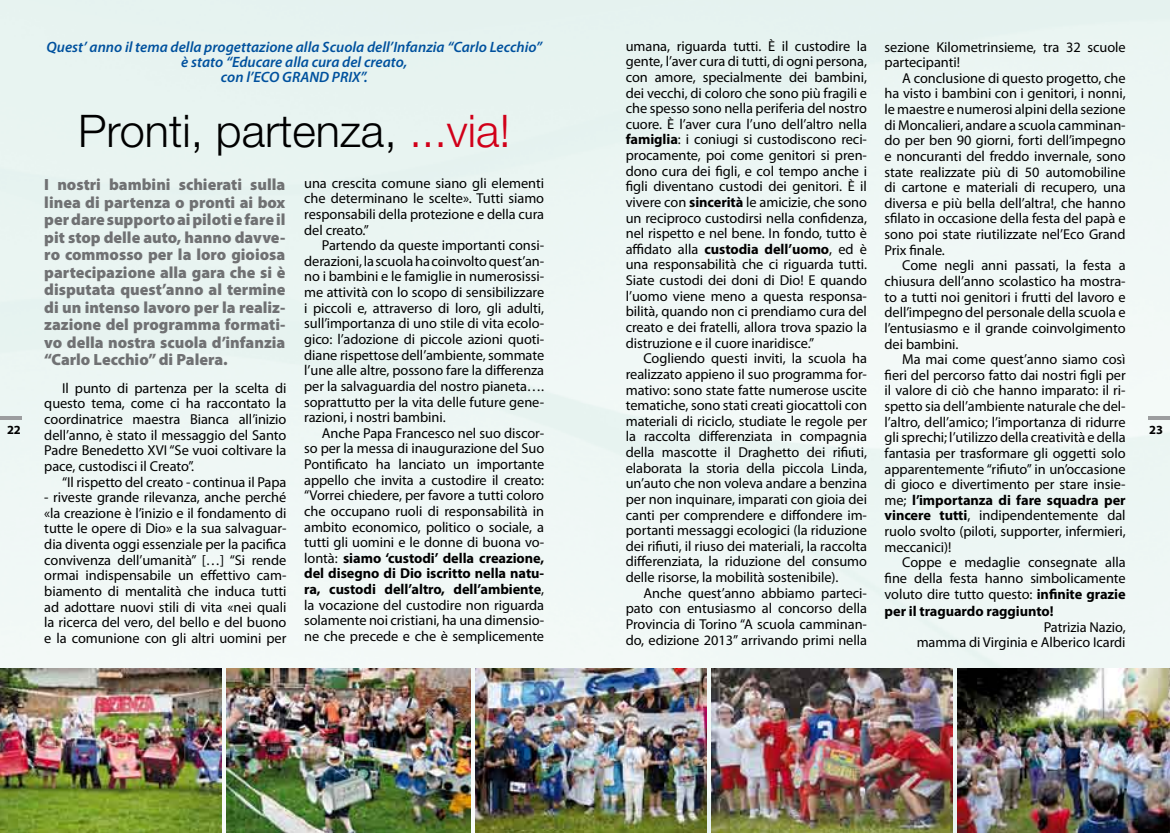
<style>
.page{position:relative;width:1170px;height:833px;background:#fff}
.page>*{position:absolute;margin:0;border:0;box-sizing:border-box;transform-origin:0 0}
.t1{font:300 45px "Helvetica Neue";color:#000}
.t2{font:900 16.25px/17.5px "Myriad Pro";color:#707173;text-align:justify}
.t3{font:italic 600 15px/15px "Myriad Pro";color:#00519e;text-align:center}
.t4{font:14.38px/15.6px "Myriad Pro";letter-spacing:-.005em;color:#000;text-align:justify}
.t5{font:700 14.38px "Myriad Pro";letter-spacing:-.005em;color:#000}
.t6{font:700 12.5px "Myriad Pro";color:#000}
.s1{font-weight:700}
.s2{color:#d10019}
</style>
<div class="page">
<div style="left:0;top:0;width:1169px;height:833px;background:#edf6f4"></div>
<img style="left:227px;top:668px;width:243px;height:165px">
<img style="left:0;top:668px;width:221px;height:165px">
<img style="left:711px;top:668px;width:241px;height:165px">
<img style="left:475px;top:668px;width:231px;height:165px">
<img style="left:957px;top:668px;width:212px;height:165px">
<hr style="left:0;top:416px;width:22px;height:4px;background:#9c9d9f">
<hr style="left:1147px;top:416px;width:22px;height:4px;background:#9c9d9f">
<p class="t4" style="left:625px;top:38px;width:243px">umana, riguarda tutti. È il custodire la gente, l’aver cura di tutti, di ogni persona, con amore, specialmente dei bambini, dei vecchi, di coloro che sono più fragili e che spesso sono nella periferia del nostro cuore. È l’aver cura l’uno dell’altro nella <span class="s1">famiglia</span>: i coniugi si custodiscono reci&shy;procamente, poi come genitori si pren&shy;dono cura dei figli, e col tempo anche i figli diventano custodi dei genitori. È il vivere con <span class="s1">sincerità</span> le amicizie, che sono un reciproco custodirsi nella confidenza, nel rispetto e nel bene. In fondo, tutto è affidato alla <span class="s1">custodia dell’uomo</span>, ed è una responsabilità che ci riguarda tutti.<br>Siate custodi dei doni di Dio! E quando l’uomo viene meno a questa responsa&shy;bilità, quando non ci prendiamo cura del creato e dei fratelli, allora trova spazio la distruzione e il cuore inaridisce.”</p>
<p class="t4" style="left:625px;top:350px;width:243px;text-indent:18px">Cogliendo questi inviti, la scuola ha realizzato appieno il suo programma for&shy;mativo: sono state fatte numerose uscite tematiche, sono stati creati giocattoli con materiali di riciclo, studiate le regole per la raccolta differenziata in compagnia della mascotte il Draghetto dei rifiuti, elaborata la storia della piccola Linda, un’auto che non voleva andare a benzina per non inquinare, imparati con gioia dei canti per comprendere e diffondere im&shy;portanti messaggi ecologici (la riduzione dei rifiuti, il riuso dei materiali, la raccolta differenziata, la riduzione del consumo delle risorse, la mobilità sostenibile).</p>
<p class="t4" style="left:625px;top:585px;width:243px;text-indent:18px">Anche quest’anno abbiamo parteci&shy;pato con entusiasmo al concorso della Provincia di Torino “A scuola camminan&shy;do, edizione 2013” arrivando primi nella</p>
<p class="t3" style="left:46px;top:39px;width:497px">Quest’ anno il tema della progettazione alla Scuola dell’Infanzia “Carlo Lecchio” è stato “Educare alla cura del creato,<br>con l’ECO GRAND PRIX”.</p>
<h1 class="t1" style="left:78px;top:103px;width:433px">Pronti, partenza, <span class="s2">...via!</span></h1>
<p class="t2" style="left:44px;top:175px;width:242px">I nostri bambini schierati sulla linea di partenza o pronti ai box per dare supporto ai piloti e fare il pit stop delle auto, hanno davve&shy;ro commosso per la loro gioiosa partecipazione alla gara che si è disputata quest’anno al termine di un intenso lavoro per la realiz&shy;zazione del programma formati&shy;vo della nostra scuola d’infanzia “Carlo Lecchio” di Palera.</p>
<p class="t4" style="left:884px;top:39px;width:242px">sezione Kilometrinsieme, tra 32 scuole partecipanti!</p>
<p class="t4" style="left:884px;top:70px;width:242px;text-indent:18px">A conclusione di questo progetto, che ha visto i bambini con i genitori, i nonni, le maestre e numerosi alpini della sezione di Moncalieri, andare a scuola camminan&shy;do per ben 90 giorni, forti dell’impegno e noncuranti del freddo invernale, sono state realizzate più di 50 automobiline di cartone e materiali di recupero, una diversa e più bella dell’altra!, che hanno sfilato in occasione della festa del papà e sono poi state riutilizzate nel’Eco Grand Prix finale.</p>
<p class="t4" style="left:884px;top:257px;width:242px;text-indent:18px">Come negli anni passati, la festa a chiusura dell’anno scolastico ha mostra&shy;to a tutti noi genitori i frutti del lavoro e dell’impegno del personale della scuola e l’entusiasmo e il grande coinvolgimento dei bambini.</p>
<p class="t4" style="left:884px;top:351px;width:242px;text-indent:18px">Ma mai come quest’anno siamo così fieri del percorso fatto dai nostri figli per il valore di ciò che hanno imparato: il ri&shy;spetto sia dell’ambiente naturale che del&shy;l’altro, dell’amico; l’importanza di ridurre gli sprechi; l’utilizzo della creatività e della fantasia per trasformare gli oggetti solo apparentemente “rifiuto” in un’occasione di gioco e divertimento per stare insie&shy;me; <span class="s1">l’importanza di fare squadra per vincere tutti</span>, indipendentemente dal ruolo svolto (piloti, supporter, infermieri, meccanici)!</p>
<p class="t4" style="left:884px;top:554px;width:242px;text-indent:18px">Coppe e medaglie consegnate alla fine della festa hanno simbolicamente voluto dire tutto questo: <span class="s1">infinite grazie</span></p>
<p class="t5" style="left:884px;top:602px;width:170px">per il traguardo raggiunto!</p>
<p class="t4" style="left:916px;top:619px;width:210px;text-align:right">Patrizia Nazio,<br>mamma di Virginia e Alberico Icardi</p>
<p class="t4" style="left:304px;top:175px;width:241px">una crescita comune siano gli elementi che determinano le scelte». Tutti siamo responsabili della protezione e della cura del creato.”</p>
<p class="t4" style="left:304px;top:237px;width:241px;text-indent:18px">Partendo da queste importanti consi&shy;derazioni, la scuola ha coinvolto quest’an&shy;no i bambini e le famiglie in numerosissi&shy;me attività con lo scopo di sensibilizzare i piccoli e, attraverso di loro, gli adulti, sull’importanza di uno stile di vita ecolo&shy;gico: l’adozione di piccole azioni quoti&shy;diane rispettose dell’ambiente, sommate l’une alle altre, possono fare la differenza per la salvaguardia del nostro pianeta…. soprattutto per la vita delle future gene&shy;razioni, i nostri bambini.</p>
<p class="t4" style="left:304px;top:425px;width:241px;text-indent:18px">Anche Papa Francesco nel suo discor&shy;so per la messa di inaugurazione del Suo Pontificato ha lanciato un importante appello che invita a custodire il creato: “Vorrei chiedere, per favore a tutti coloro che occupano ruoli di responsabilità in ambito economico, politico o sociale, a tutti gli uomini e le donne di buona vo&shy;lontà: <span class="s1">siamo ‘custodi’ della creazione, del disegno di Dio iscritto nella natu&shy;ra, custodi dell’altro, dell’ambiente</span>, la vocazione del custodire non riguarda solamente noi cristiani, ha una dimensio&shy;ne che precede e che è semplicemente</p>
<p class="t4" style="left:44px;top:380px;width:244px;text-indent:18px">Il punto di partenza per la scelta di questo tema, come ci ha raccontato la coordinatrice maestra Bianca all’inizio dell’anno, è stato il messaggio del Santo Padre Benedetto XVI “Se vuoi coltivare la pace, custodisci il Creato”.</p>
<p class="t4" style="left:62px;top:473px;width:226px">“Il rispetto del creato - continua il Papa</p>
<p class="t4" style="left:44px;top:489px;width:244px">- riveste grande rilevanza, anche perché «la creazione è l’inizio e il fondamento di tutte le opere di Dio» e la sua salvaguar&shy;dia diventa oggi essenziale per la pacifica convivenza dell’umanità” […] “Si rende ormai indispensabile un effettivo cam&shy;biamento di mentalità che induca tutti ad adottare nuovi stili di vita «nei quali la ricerca del vero, del bello e del buono e la comunione con gli altri uomini per</p>
<p class="t6" style="left:7px;top:422px;width:15px">22</p>
<p class="t6" style="left:1148px;top:422px;width:15px">23</p>
</div>
